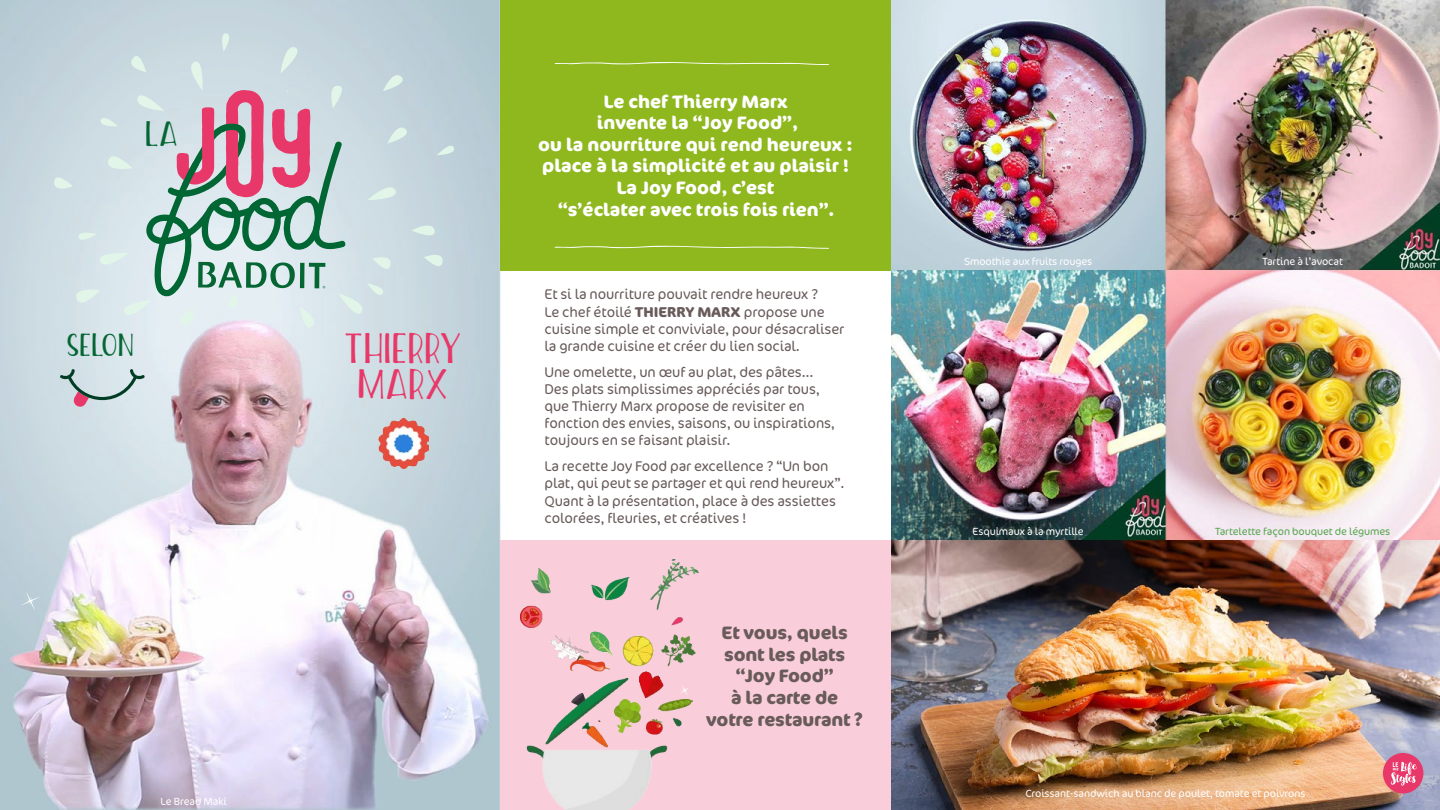
<style>
.page{position:relative;width:1440px;height:810px;background:#fff}
.page>*{position:absolute;margin:0;border:0;box-sizing:border-box;transform-origin:0 0}
.t1{font:29.92px/35.9px "The Salvador Condensed";color:#e83869;text-align:center}
.t2{font:24.6px "The Salvador Condensed";color:#056633}
.t3{font:22.5px "The Salvador Condensed";color:#056633}
.t4{font:700 18px/21.6px "Cocon OT";color:#fff;text-align:center}
.t5{font:700 18px/21.6px "Cocon OT";letter-spacing:-.01em;color:#685b5a;text-align:center}
.t6{font:300 14.25px/17.1px "Cocon OT";letter-spacing:-.01em;color:#685b5a}
.t7{font:300 10.5px "Cocon OT";letter-spacing:-.01em;color:#fff}
.t8{font:300 10.5px "Cocon OT";letter-spacing:-.01em;color:#57a64f}
.s1{font-weight:700}
</style>
<div class="page">
<img style="left:0;top:0;width:500px;height:810px">
<svg style="left:54px;top:33px;width:401px;height:295px;background:#c4ced3"></svg>
<div style="left:500px;top:0;width:391px;height:271px;background:#8fb81f"></div>
<div style="left:500px;top:540px;width:391px;height:270px;background:#f9cdd9"></div>
<svg style="left:20px;top:591px;width:21px;height:20px"></svg>
<svg style="left:120px;top:570px;width:20px;height:21px"></svg>
<svg style="left:88px;top:550px;width:21px;height:20px"></svg>
<svg style="left:173px;top:581px;width:21px;height:20px"></svg>
<svg style="left:554px;top:246px;width:275px;height:3px"></svg>
<svg style="left:554px;top:62px;width:275px;height:3px"></svg>
<svg style="left:60px;top:369px;width:85px;height:38px;background:#bec9cd"></svg>
<img style="left:379px;top:419px;width:49px;height:49px">
<img style="left:891px;top:0;width:549px;height:810px">
<div style="left:1383px;top:753px;width:40px;height:41px;background:#e83869;border-radius:50%"></div>
<svg style="left:1391px;top:762px;width:26px;height:24px"></svg>
<img style="left:520px;top:560px;width:179px;height:250px">
<h2 class="t2" style="left:146px;top:123px;width:34px">LA</h2>
<h3 class="t3" style="left:67px;top:335px;width:69px">SELON</h3>
<h1 class="t1" style="left:345px;top:335px;width:119px">THIERRY<br>MARX</h1>
<p class="t7" style="left:161px;top:795px;width:68px">Le Bread Maki</p>
<p class="t4" style="left:538px;top:91px;width:316px">Le chef Thierry Marx<br>invente la “Joy Food”,<br>ou la nourriture qui rend heureux : place à la simplicité et au plaisir !<br>La Joy Food, c’est<br>“s’éclater avec trois fois rien”.</p>
<p class="t6" style="left:544px;top:286px;width:301px">Et si la nourriture pouvait rendre heureux ?<br>Le chef étoilé <span class="s1">THIERRY MARX</span> propose une cuisine simple et conviviale, pour désacraliser la grande cuisine et créer du lien social.</p>
<p class="t6" style="left:544px;top:364px;width:292px">Une omelette, un œuf au plat, des pâtes… Des plats simplissimes appréciés par tous, que Thierry Marx propose de revisiter en fonction des envies, saisons, ou inspirations, toujours en se faisant plaisir.</p>
<p class="t6" style="left:544px;top:458px;width:302px">La recette Joy Food par excellence ? “Un bon plat, qui peut se partager et qui rend heureux”.<br>Quant à la présentation, place à des assiettes colorées, fleuries, et créatives !</p>
<p class="t5" style="left:706px;top:622px;width:158px">Et vous, quels sont les plats “Joy Food”<br>à la carte de votre restaurant ?</p>
<p class="t7" style="left:964px;top:255px;width:130px">Smoothie aux fruits rouges</p>
<p class="t7" style="left:973px;top:525px;width:113px">Esquimaux à la myrtille</p>
<p class="t7" style="left:1262px;top:255px;width:82px">Tartine à l’avocat</p>
<p class="t8" style="left:1215px;top:525px;width:177px">Tartelette façon bouquet de légumes</p>
<p class="t7" style="left:1025px;top:787px;width:282px">Croissant-sandwich au blanc de poulet, tomate et poivrons</p>
</div>
